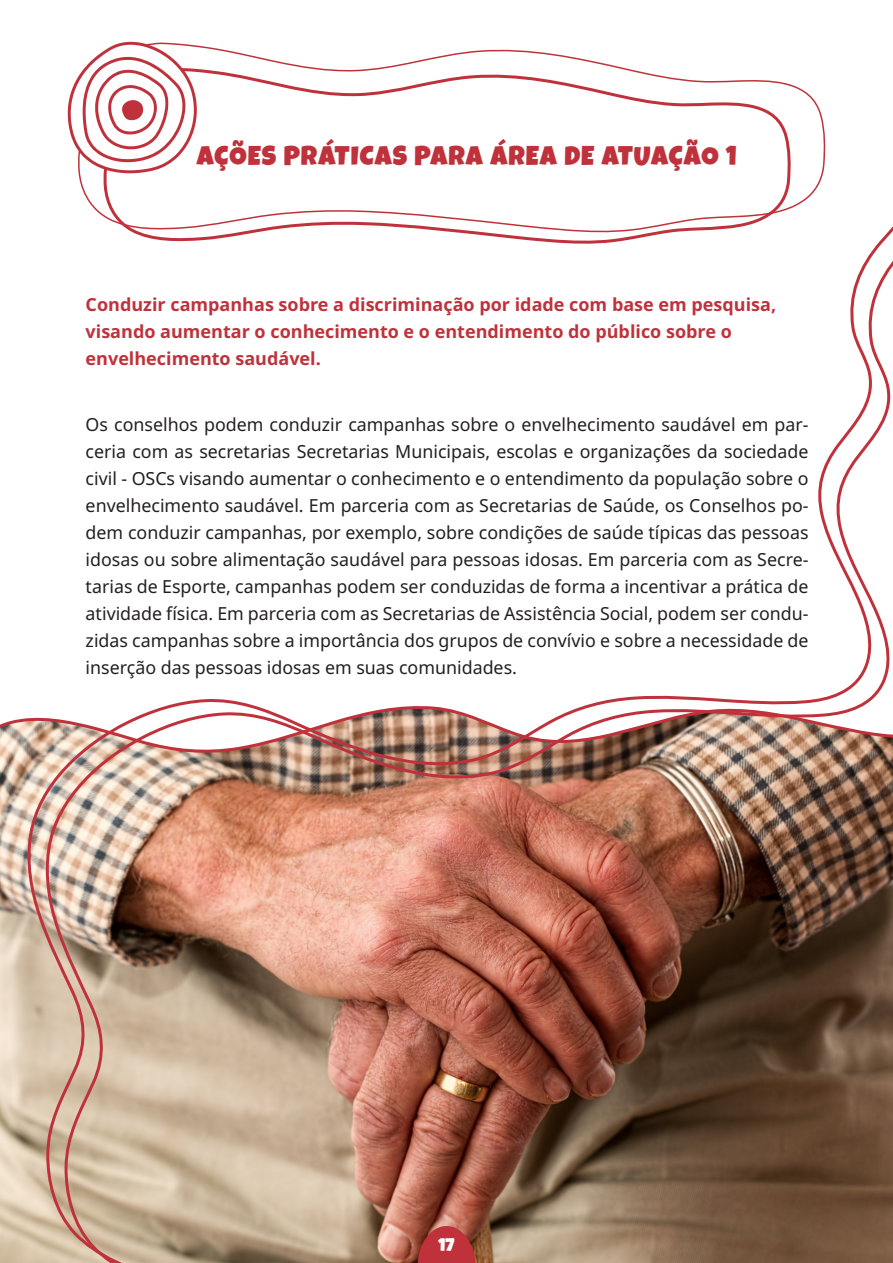
<style>
.page{position:relative;width:893px;height:1263px;background:#fff}
.page>*{position:absolute;margin:0;border:0;box-sizing:border-box;transform-origin:0 0}
._1__título{font:27.15px "Luckiest Guy";letter-spacing:.04em;color:#bf323b}
.t1{font:18px/27px "Noto Sans";color:#231f20;text-align:justify}
.t2{font:700 18px/27px "Noto Sans";color:#bf323b}
.t3{font:18px "Luckiest Guy";color:#fff}
</style>
<div class="page">
<svg style="left:0;top:41px;width:134px;height:1222px"></svg>
<svg style="left:68px;top:42px;width:10px;height:131px"></svg>
<svg style="left:78px;top:42px;width:748px;height:157px"></svg>
<img style="left:22px;top:199px;width:871px;height:1064px">
<p class="_1__título" style="left:197px;top:138px;width:541px">AÇÕES PRÁTICAS PARA ÁREA DE ATUAÇÃO 1</p>
<p class="t2" style="left:86px;top:291px;width:692px">Conduzir campanhas sobre a discriminação por idade com base em pesquisa, visando aumentar o conhecimento e o entendimento do público sobre o envelhecimento saudável.</p>
<p class="t1" style="left:86px;top:411px;width:724px">Os conselhos podem conduzir campanhas sobre o envelhecimento saudável em par&shy;ceria com as secretarias Secretarias Municipais, escolas e organizações da sociedade civil - OSCs visando aumentar o conhecimento e o entendimento da população sobre o envelhecimento saudável. Em parceria com as Secretarias de Saúde, os Conselhos po&shy;dem conduzir campanhas, por exemplo, sobre condições de saúde típicas das pessoas idosas ou sobre alimentação saudável para pessoas idosas. Em parceria com as Secre&shy;tarias de Esporte, campanhas podem ser conduzidas de forma a incentivar a prática de atividade física. Em parceria com as Secretarias de Assistência Social, podem ser condu&shy;zidas campanhas sobre a importância dos grupos de convívio e sobre a necessidade de inserção das pessoas idosas em suas comunidades.</p>
<p class="t3" style="left:438px;top:1233px;width:18px">17</p>
</div>
